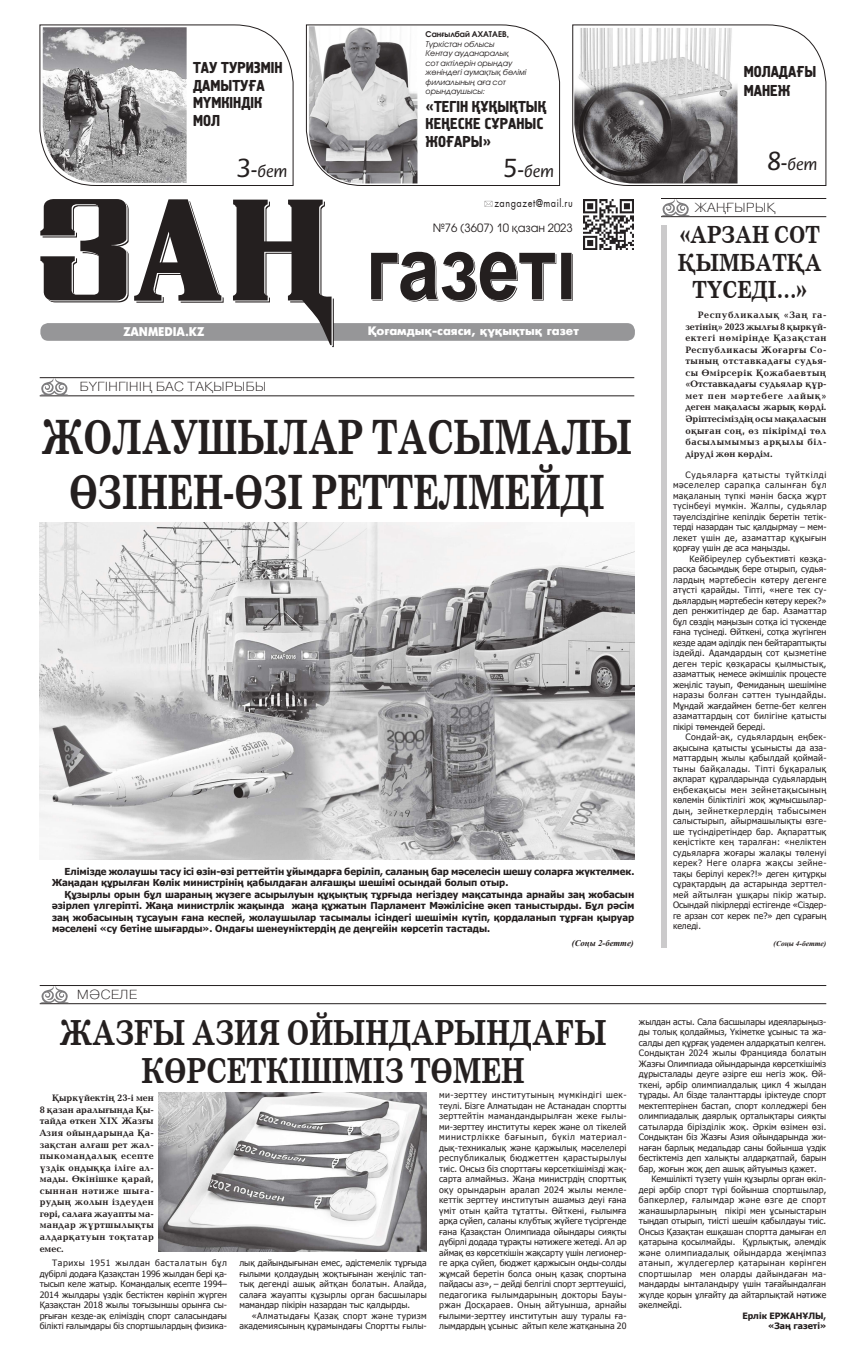
<style>
.page{position:relative;width:866px;height:1347px;background:#fff}
.page>*{position:absolute;margin:0;border:0;box-sizing:border-box;transform-origin:0 0}
.t1{font:45.5px/54.6px "KZM Nimrod";color:#241f1f;text-align:center;scale:.75 1}
.t2{font:33.25px/37.6px "KZM Nimrod";color:#241f1f;text-align:center;scale:.8 1}
.t3{font:22.75px/27.3px "KZM Nimrod";color:#241f1f;text-align:center;scale:.85 1}
.t4{font:16.62px "DS Flora";color:#241f1f}
.t5{font:15.75px/17.5px "DS Hermes";color:#241f1f}
.t6{font:300 13.12px "DS Pragmatica";color:#241f1f;scale:1.1 1}
.t7{font:700 12.6px "KZM Futuris";color:#fff;scale:.92 1}
.t8{font:700 12.25px "KZM Futuris";color:#fff}
.t9{font:11.99px "KZM Fusion";letter-spacing:.045em;color:#241f1f;scale:.83 1}
.t10{font:11.38px "DS Avant Garde";color:#241f1f}
.t11{font:700 9.62px/11.5px "DS Baltica";letter-spacing:.03em;color:#241f1f;text-align:justify}
.t12{font:700 9.62px/11.5px "Tahoma";color:#241f1f}
.t13{font:8.75px/10.5px "Tahoma";color:#241f1f;text-align:justify}
.t14{font:700 8.75px/10.5px "Tahoma";color:#241f1f;text-align:right}
.t15{font:italic 700 8.75px "Times New Roman";color:#241f1f}
.t16{font:italic 7.88px/9.5px "DS Avant Garde";color:#241f1f}
.t17{font:600 7.88px "DS Avant Garde";color:#241f1f}
.t18{font:italic 700 7.44px "Times New Roman";color:#241f1f}
.s1{font-size:28.88px}
.s2{font-size:21px}
</style>
<div class="page">
<div style="left:40px;top:323px;width:595px;height:18px;background:#969698;border-radius:8px"></div>
<svg style="left:484px;top:201px;width:8px;height:6px"></svg>
<img style="left:583px;top:199px;width:50px;height:50px">
<svg style="left:40px;top:199px;width:294px;height:148px"></svg>
<svg style="left:371px;top:252px;width:202px;height:50px"></svg>
<hr style="left:40px;top:377px;width:594px;height:1px;background:#241f1f">
<hr style="left:40px;top:396px;width:594px;height:1px;background:#241f1f">
<div style="left:661px;top:226px;width:5px;height:722px;background:#cbcacb"></div>
<hr style="left:661px;top:198px;width:165px;height:1px;background:#241f1f">
<hr style="left:661px;top:216px;width:165px;height:1px;background:#241f1f">
<hr style="left:40px;top:985px;width:786px;height:1px;background:#241f1f">
<hr style="left:40px;top:1003px;width:786px;height:1px;background:#241f1f">
<svg style="left:39px;top:24px;width:254px;height:162px"></svg>
<svg style="left:572px;top:24px;width:254px;height:162px"></svg>
<svg style="left:40px;top:986px;width:29px;height:17px"></svg>
<svg style="left:40px;top:378px;width:29px;height:17px"></svg>
<svg style="left:661px;top:199px;width:29px;height:17px"></svg>
<img style="left:574px;top:28px;width:163px;height:155px">
<svg style="left:306px;top:24px;width:254px;height:162px"></svg>
<img style="left:40px;top:522px;width:594px;height:337px">
<img style="left:158px;top:1093px;width:269px;height:159px">
<img style="left:309px;top:26px;width:108px;height:157px">
<img style="left:43px;top:27px;width:144px;height:156px">
<h3 class="t5" style="left:193px;top:59px;width:91px">ТАУ ТУРИЗМІН<br>ДАМЫТУҒА<br>МҮМКІНДІК<br>МОЛ</h3>
<p class="t17" style="left:425px;top:30px;width:85px">Санғылбай АХАТАЕВ,</p>
<p class="t16" style="left:425px;top:39px;width:102px">Түркістан облысы<br>Кентау ауданаралық<br>сот актілерін орындау жөніндегі аумақтық бөлімі филиалының аға сот орындаушысы:</p>
<h3 class="t5" style="left:425px;top:98px;width:122px">«ТЕГІН ҚҰҚЫҚТЫҚ<br>КЕҢЕСКЕ СҰРАНЫС<br>ЖОҒАРЫ»</h3>
<h3 class="t5" style="left:743px;top:63px;width:74px;line-height:18.9px">МОЛАДАҒЫ<br>МАНЕЖ</h3>
<h3 class="t4" style="left:237px;top:164px;width:52px"><span class="s1">3</span><span class="s2">-</span>бет</h3>
<h3 class="t4" style="left:767px;top:157px;width:52px"><span class="s1">8</span><span class="s2">-</span>бет</h3>
<h3 class="t4" style="left:503px;top:164px;width:52px"><span class="s1">5</span><span class="s2">-</span>бет</h3>
<h3 class="t9" style="left:494px;top:196px;width:96px">zangazet@mail.ru</h3>
<h3 class="t10" style="left:433px;top:222px;width:141px">№76 (3607) 10 қазан 2023</h3>
<h3 class="t7" style="left:123px;top:325px;width:89px">ZANMEDIA.KZ</h3>
<h3 class="t8" style="left:368px;top:324px;width:213px">Қоғамдық-саяси, құқықтық газет</h3>
<h3 class="t6" style="left:79px;top:379px;width:171px">БҮГІНГІНІҢ БАС ТАҚЫРЫБЫ</h3>
<h1 class="t1" style="left:42px;top:411px;width:788px">ЖОЛАУШЫЛАР ТАСЫМАЛЫ<br>ӨЗІНЕН-ӨЗІ РЕТТЕЛМЕЙДІ</h1>
<p class="t12" style="left:52px;top:865px;width:584px;text-indent:12px">Елімізде жолаушы тасу ісі өзін-өзі реттейтін ұйымдарға беріліп, саланың бар мәселесін шешу соларға жүктелмек.<br>Жаңадан құрылған Көлік министрінің қабылдаған алғашқы шешімі осындай болып отыр.</p>
<p class="t12" style="left:52px;top:888px;width:584px;text-align:justify;text-indent:12px">Құзырлы орын бұл шараның жүзеге асырылуын құқықтық тұрғыда негіздеу мақсатында арнайы заң жобасын әзірлеп үлгеріпті. Жаңа министрлік жақында жаңа құжатын Парламент Мәжілісіне әкеп таныстырды. Бұл рәсім заң жобасының тұсауын ғана кеспей, жолаушылар тасымалы ісіндегі шешімін күтіп, қордаланып тұрған қыруар мәселені «су бетіне шығарды». Ондағы шенеуніктердің де деңгейін көрсетіп тастады.</p>
<h3 class="t6" style="left:77px;top:987px;width:56px">МӘСЕЛЕ</h3>
<p class="t15" style="left:572px;top:937px;width:64px">(Соңы 2-бетте)</p>
<h3 class="t6" style="left:695px;top:200px;width:75px">ЖАҢҒЫРЫҚ</h3>
<h3 class="t3" style="left:678px;top:222px;width:171px">«АРЗАН СОТ<br>ҚЫМБАТҚА<br>ТҮСЕДІ…»</h3>
<p class="t11" style="left:685px;top:309px;width:143px;text-indent:12px">Республикалық «Заң га&shy;зетінің» 2023 жылғы 8 қыркүй&shy;ектегі нөмірінде Қазақстан Республикасы Жоғарғы Со&shy;тының отставкадағы судья&shy;сы Өмірсерік Қожабаевтың «Отставкадағы судьялар құр&shy;мет пен мәртебеге лайық» деген мақаласы жарық көрді.<br>Әріптесіміздің осы мақаласын оқыған соң, өз пікірімді төл басылымымыз арқылы біл&shy;діруді жөн көрдім.</p>
<p class="t13" style="left:673px;top:469px;width:155px;text-indent:12px">Судьяларға қатысты түйткілді мәселелер сарапқа салынған бұл мақаланың түпкі мәнін басқа жұрт түсінбеуі мүмкін. Жалпы, судьялар тәуелсіздігіне кепілдік беретін тетік&shy;терді назардан тыс қалдырмау – мем&shy;лекет үшін де, азаматтар құқығын қорғау үшін де аса маңызды.</p>
<p class="t13" style="left:673px;top:553px;width:155px;text-indent:16px">Кейбіреулер субъективті көзқа&shy;расқа басымдық бере отырып, судья&shy;лардың мәртебесін көтеру дегенге атүсті қарайды. Тіпті, «неге тек су&shy;дьялардың мәртебесін көтеру керек?» деп ренжитіндер де бар. Азаматтар бұл сөздің маңызын сотқа ісі түскенде ғана түсінеді. Өйткені, сотқа жүгінген кезде адам әділдік пен бейтараптықты іздейді. Адамдардың сот қызметіне деген теріс қөзқарасы қылмыстық, азаматтық немесе әкімшілік процесте жеңіліс тауып, Фемиданың шешіміне наразы болған сәттен туындайды.<br>Мұндай жағдаймен бетпе-бет келген азаматтардың сот билігіне қатысты пікірі төмендей береді.</p>
<p class="t13" style="left:673px;top:731px;width:155px;text-indent:12px">Сондай-ақ, судьялардың еңбек&shy;ақысына қатысты ұсынысты да аза&shy;маттардың жылы қабылдай қоймай&shy;тыны байқалады. Тіпті бұқаралық ақпарат құралдарында судьялардың еңбекақысы мен зейнетақысының көлемін біліктілігі жоқ жұмысшылар&shy;дың, зейнеткерлердің табысымен салыстырып, айырмашылықты өзге&shy;ше түсіндіретіндер бар. Ақпараттық кеңістікте кең таралған: «неліктен судьяларға жоғары жалақы төленуі керек? Неге оларға жақсы зейне&shy;тақы берілуі керек?!» деген қитұрқы сұрақтардың да астарында зерттел&shy;мей айтылған ұшқары пікір жатыр.<br>Осындай пікірлерді естігенде «Сіздер&shy;ге арзан сот керек пе?» деп сұрағың келеді.</p>
<p class="t18" style="left:773px;top:939px;width:54px">(Соңы 4-бетте)</p>
<h2 class="t2" style="left:60px;top:1015px;width:684px">ЖАЗҒЫ АЗИЯ ОЙЫНДАРЫНДАҒЫ<br>КӨРСЕТКІШІМІЗ ТӨМЕН</h2>
<p class="t11" style="left:40px;top:1093px;width:116px;text-indent:12px">Қыркүйектің 23-і мен 8 қазан аралығында Қы&shy;тайда өткен ХІХ Жазғы Азия ойындарында Қа&shy;зақстан алғаш рет жал&shy;пыкомандалық есепте үздік ондыққа іліге ал&shy;мады. Өкінішке қарай, сыннан нәтиже шыға&shy;рудың жолын іздеуден гөрі, салаға жауапты ма&shy;мандар жұртшылықты алдарқатуын тоқтатар емес.</p>
<p class="t13" style="left:40px;top:1257px;width:189px;text-indent:12px">Тарихы 1951 жылдан басталатын бұл дүбірлі додаға Қазақстан 1996 жылдан бері қа&shy;тысып келе жатыр. Командалық есепте 1994– 2014 жылдары үздік бестіктен көрініп жүрген Қазақстан 2018 жылы тоғызыншы орынға сы&shy;рғыған кезде-ақ еліміздің спорт саласындағы білікті ғалымдары біз спортшылардың физика-</p>
<p class="t13" style="left:239px;top:1257px;width:189px">лық дайындығынан емес, әдістемелік тұрғыда ғылыми қолдаудың жоқтығынан жеңіліс тап&shy;тық дегенді ашық айтқан болатын. Алайда, салаға жауапты құзырлы орган басшылары мамандар пікірін назардан тыс қалдырды.</p>
<p class="t13" style="left:239px;top:1310px;width:189px;text-align:right">«Алматыдағы Қазақ спорт және туризм академиясының құрамындағы Спортты ғылы-</p>
<p class="t13" style="left:439px;top:1089px;width:189px">ми-зерттеу институтының мүмкіндігі шек&shy;теулі. Бізге Алматыдан не Астанадан спортты зерттейтін мамандандырылған жеке ғылы&shy;ми-зерттеу институты керек және ол тікелей министрлікке бағынып, бүкіл материал&shy;дық-техникалық және қаржылық мәселелері республикалық бюджеттен қарастырылуы тиіс. Онсыз біз спорттағы көрсеткішімізді жақ&shy;сарта алмаймыз. Жаңа министрдің спорттық оқу орындарын аралап 2024 жылы мемле&shy;кеттік зерттеу институтын ашамыз деуі ғана үміт отын қайта тұтатты. Өйткені, ғылымға арқа сүйеп, саланы клубтық жүйеге түсіргенде ғана Қазақстан Олимпиада ойындары сияқты дүбірлі додада тұрақты нәтижеге жетеді. Ал әр аймақ өз көрсеткішін жақсарту үшін легионер&shy;ге арқа сүйеп, бюджет қаржысын оңды-солды жұмсай беретін болса оның қазақ спортына пайдасы аз», – дейді белгілі спорт зерттеушісі, педагогика ғылымдарының докторы Бауы&shy;ржан Досқараев. Оның айтуынша, арнайы ғылыми-зерттеу институтын ашу туралы ға&shy;лымдардың ұсыныс айтып келе жатқанына 20</p>
<p class="t13" style="left:639px;top:1016px;width:189px">жылдан асты. Сала басшылары идеяларыңыз&shy;ды толық қолдаймыз, Үкіметке ұсыныс та жа&shy;салды деп құрғақ уәдемен алдарқатып келген.<br>Сондықтан 2024 жылы Францияда болатын Жазғы Олимпиада ойындарында көрсеткішіміз дұрысталады деуге әзірге еш негіз жоқ. Өй&shy;ткені, әрбір олимпиалдалық цикл 4 жылдан тұрады. Ал бізде таланттарды іріктеуде спорт мектептерінен бастап, спорт колледжері бен олимпиадалық даярлық орталықтары сияқты сатыларда бірізділік жоқ. Әркім өзімен өзі.<br>Сондықтан біз Жазғы Азия ойындарында жи&shy;наған барлық медальдар саны бойынша үздік бестіктеміз деп халықты алдарқатпай, барын бар, жоғын жоқ деп ашық айтуымыз қажет.</p>
<p class="t13" style="left:639px;top:1173px;width:189px;text-indent:12px">Кемшілікті түзету үшін құзырлы орган өкіл&shy;дері әрбір спорт түрі бойынша спортшылар, бапкерлер, ғалымдар және өзге де спорт жанашырларының пікірі мен ұсыныстарын тыңдап отырып, тиісті шешім қабылдауы тиіс.<br>Онсыз Қазақтан ешқашан спортта дамыған ел қатарына қосылмайды. Құрлықтық, әлемдік және олимпиадалық ойындарда жеңімпаз атанып, жүлдегерлер қатарынан көрінген спортшылар мен оларды дайындаған ма&shy;мандарды ынталандыру үшін тағайындалған жүлде қорын ұлғайту да айтарлықтай нәтиже әкелмейді.</p>
<p class="t14" style="left:742px;top:1310px;width:85px">Ерлік ЕРЖАНҰЛЫ, «Заң газеті»</p>
</div>
